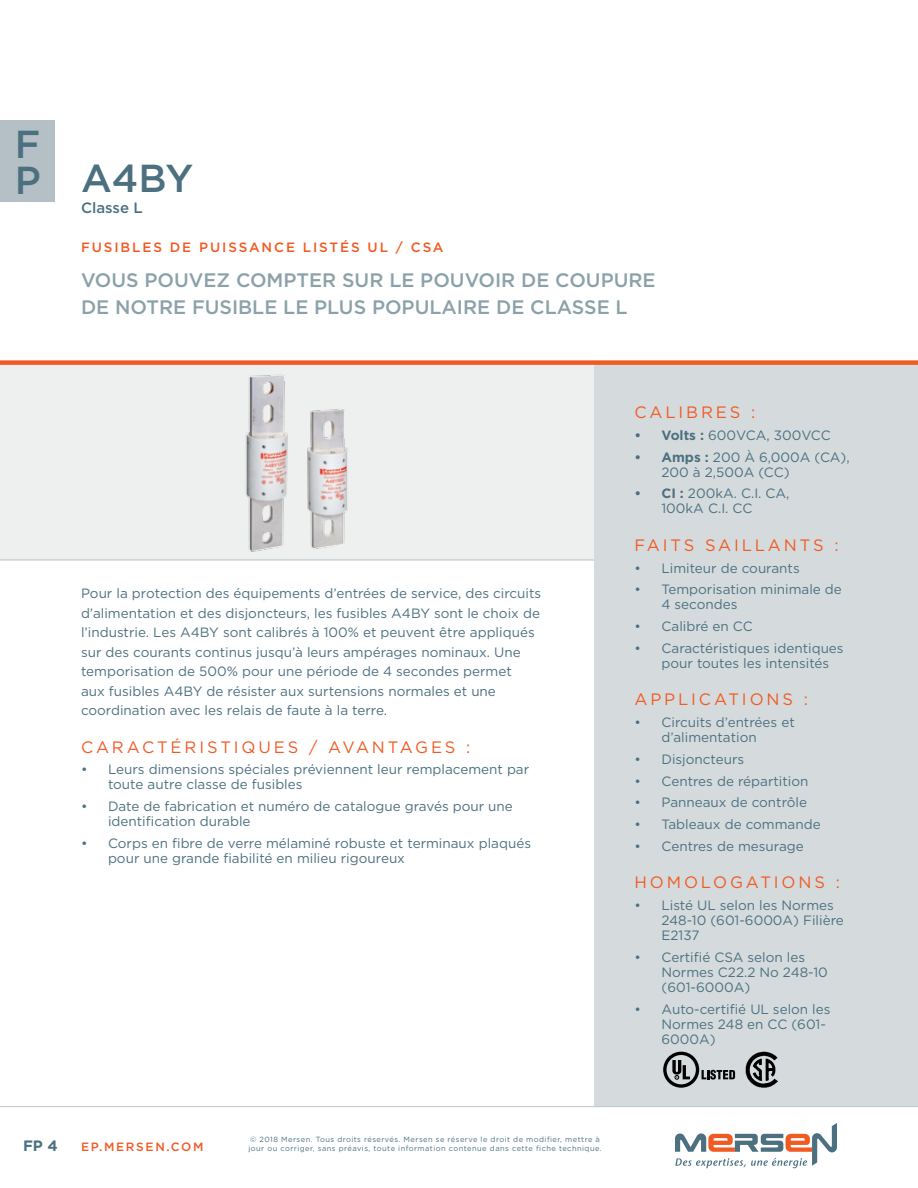
<style>
.page{position:relative;width:918px;height:1188px;background:#fff}
.page>*{position:absolute;margin:0;border:0;box-sizing:border-box;transform-origin:0 0}
.t1{font:500 39px/36px "Gotham";color:#4c7080}
.t2{font:500 19.5px/27px "Gotham";color:#8ba1a9}
.t3{font:16.5px "Gotham";letter-spacing:.175em;color:#f15a22}
.t4{font:500 15px "Gotham";color:#4c7080}
.t5{font:700 15px "Gotham";color:#4c7080}
.t6{font:13.5px/15px "Gotham";color:#4c7080}
.t7{font:500 13.5px "Gotham";letter-spacing:.14em;color:#f15a22}
.t8{font:500 12px "Gotham";letter-spacing:.14em;color:#f15a22}
.t9{font:7.5px/9px "Gotham";letter-spacing:.06em;color:#4c7080}
.s1{font-weight:700}
</style>
<div class="page">
<svg style="left:675px;top:1123px;width:162px;height:45px"></svg>
<div style="left:0;top:365px;width:594px;height:195px;background:#eef0f0"></div>
<div style="left:594px;top:365px;width:324px;height:742px;background:#d5dbdd"></div>
<div style="left:0;top:360px;width:918px;height:5px;background:#f15a22"></div>
<hr style="left:0;top:560px;width:594px;height:1px;background:#bec8cd">
<hr style="left:0;top:1106px;width:918px;height:1px;background:#bec8cd">
<div style="left:0;top:121px;width:55px;height:81px;background:#b4c0c5"></div>
<img style="left:245px;top:374px;width:103px;height:178px">
<img style="left:746px;top:1052px;width:31px;height:36px">
<svg style="left:663px;top:1052px;width:72px;height:36px"></svg>
<h1 class="t1" style="left:15px;top:125px;width:28px">F<br>P</h1>
<h1 class="t1" style="left:81px;top:160px;width:114px">A4BY</h1>
<p class="t4" style="left:81px;top:198px;width:63px">Classe L</p>
<p class="t7" style="left:81px;top:239px;width:364px">FUSIBLES DE PUISSANCE LISTÉS UL / CSA</p>
<h2 class="t2" style="left:81px;top:266px;width:576px">VOUS POUVEZ COMPTER SUR LE POUVOIR DE COUPURE<br>DE NOTRE FUSIBLE LE PLUS POPULAIRE DE CLASSE L</h2>
<p class="t6" style="left:81px;top:583px;width:462px;line-height:19.5px">Pour la protection des équipements d’entrées de service, des circuits d’alimentation et des disjoncteurs, les fusibles A4BY sont le choix de l’industrie. Les A4BY sont calibrés à 100% et peuvent être appliqués sur des courants continus jusqu’à leurs ampérages nominaux. Une temporisation de 500% pour une période de 4 secondes permet<br>aux fusibles A4BY de résister aux surtensions normales et une coordination avec les relais de faute à la terre.</p>
<p class="t3" style="left:81px;top:736px;width:391px">CARACTÉRISTIQUES / AVANTAGES :</p>
<p class="t6" style="left:108px;top:762px;width:423px;text-indent:-27px">• Leurs dimensions spéciales préviennent leur remplacement par toute autre classe de fusibles</p>
<p class="t6" style="left:108px;top:798px;width:406px;text-indent:-27px">• Date de fabrication et numéro de catalogue gravés pour une identification durable</p>
<p class="t6" style="left:108px;top:835px;width:425px;text-indent:-27px">• Corps en fibre de verre mélaminé robuste et terminaux plaqués pour une grande fiabilité en milieu rigoureux</p>
<p class="t3" style="left:634px;top:402px;width:122px">CALIBRES :</p>
<p class="t6" style="left:634px;top:427px;width:198px"><span class="s1">• Volts :</span> 600VCA, 300VCC</p>
<p class="t6" style="left:662px;top:449px;width:190px;text-indent:-27px"><span class="s1">• Amps :</span> 200 À 6,000A (CA),<br>200 à 2,500A (CC)</p>
<p class="t6" style="left:662px;top:486px;width:130px;text-indent:-27px"><span class="s1">• CI :</span> 200kA. C.I. CA,<br>100kA C.I. CC</p>
<p class="t3" style="left:634px;top:535px;width:206px">FAITS SAILLANTS :</p>
<p class="t6" style="left:634px;top:560px;width:167px">• Limiteur de courants</p>
<p class="t6" style="left:662px;top:582px;width:182px;text-indent:-27px">• Temporisation minimale de<br>4 secondes</p>
<p class="t6" style="left:634px;top:619px;width:120px">• Calibré en CC</p>
<p class="t6" style="left:662px;top:640px;width:184px;text-indent:-27px">• Caractéristiques identiques pour toutes les intensités</p>
<p class="t3" style="left:634px;top:689px;width:175px">APPLICATIONS :</p>
<p class="t6" style="left:662px;top:715px;width:135px;text-indent:-27px">• Circuits d’entrées et d’alimentation</p>
<p class="t6" style="left:634px;top:751px;width:111px">• Disjoncteurs</p>
<p class="t6" style="left:634px;top:773px;width:176px">• Centres de répartition</p>
<p class="t6" style="left:634px;top:795px;width:174px">• Panneaux de contrôle</p>
<p class="t6" style="left:634px;top:817px;width:188px">• Tableaux de commande</p>
<p class="t6" style="left:634px;top:838px;width:171px">• Centres de mesurage</p>
<p class="t3" style="left:634px;top:872px;width:207px">HOMOLOGATIONS :</p>
<p class="t6" style="left:662px;top:898px;width:184px;text-indent:-27px">• Listé UL selon les Normes<br>248-10 (601-6000A) Filière<br>E2137</p>
<p class="t6" style="left:662px;top:949px;width:168px;text-indent:-27px">• Certifié CSA selon les<br>Normes C22.2 No 248-10 (601-6000A)</p>
<p class="t6" style="left:662px;top:1001px;width:171px;text-indent:-27px">• Auto-certifié UL selon les<br>Normes 248 en CC (601-<br>6000A)</p>
<p class="t5" style="left:23px;top:1135px;width:36px">FP 4</p>
<p class="t8" style="left:81px;top:1139px;width:124px">EP.MERSEN.COM</p>
<p class="t9" style="left:248px;top:1135px;width:355px">© 2018 Mersen. Tous droits réservés. Mersen se réserve le droit de modifier, mettre à jour ou corriger, sans préavis, toute information contenue dans cette fiche technique.</p>
</div>
